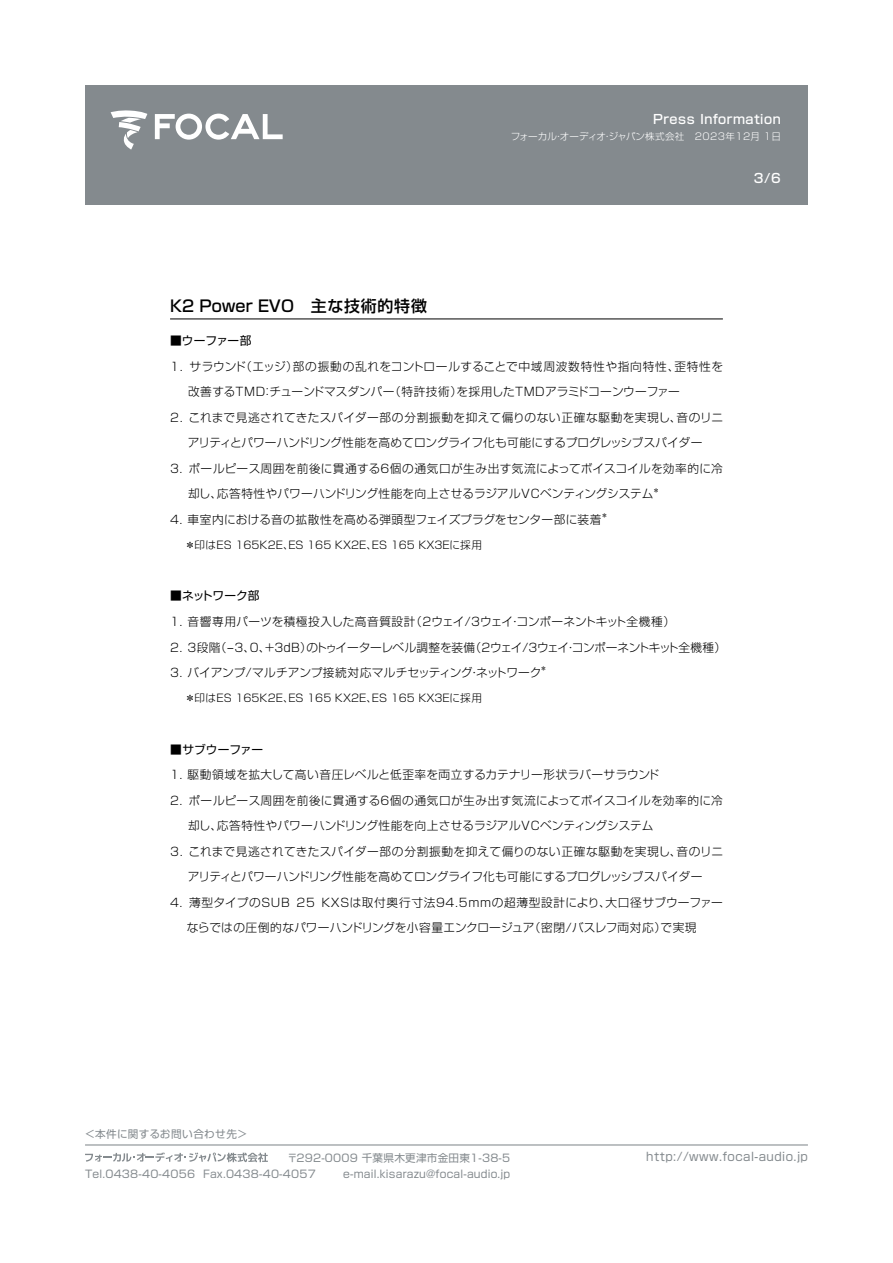
<style>
.page{position:relative;width:893px;height:1263px;background:#fff}
.page>*{position:absolute;margin:0;border:0;box-sizing:border-box;transform-origin:0 0}
.t1{font:500 15.9px "Shin Go Pro";color:#000}
.t2{font:500 12.75px "Shin Go Pro";letter-spacing:.04em;color:#fff}
.t3{font:300 11.7px/25.5px "Shin Go Pro";letter-spacing:.015em;color:#000}
.t4{font:300 11.7px "Shin Go Pro";letter-spacing:.035em;color:#000}
.t5{font:300 11.7px "Shin Go Pro";letter-spacing:-.005em;color:#000}
.t6{font:300 11.7px "Shin Go Pro";letter-spacing:.065em;color:#000}
.t7{font:300 11.7px "Shin Go Pro";letter-spacing:.05em;color:#000}
.t8{font:300 11.7px "Shin Go Pro";letter-spacing:.055em;color:#000}
.t9{font:11.7px "Shin Go Pro";letter-spacing:.04em;color:#848a8e}
.t10{font:300 11.7px "Shin Go Pro";letter-spacing:-.015em;color:#000}
.t11{font:300 11.7px "Shin Go Pro";letter-spacing:-.045em;color:#000}
.t12{font:11.7px "Shin Go Pro";letter-spacing:.005em;color:#000}
.t13{font:300 11.7px "Shin Go Pro";letter-spacing:-.01em;color:#000}
.t14{font:10.65px/15.9px "Shin Go Pro";letter-spacing:.02em;color:#848a8e;text-align:right}
.t15{font:300 10.65px "Shin Go Pro";color:#000}
.t16{font:300 9.6px "Shin Go Pro";letter-spacing:.02em;color:#fff}
.t17{font:300 6.75px "Shin Go Pro";color:#000}
</style>
<div class="page">
<hr style="left:170px;top:319px;width:553px;height:1px;background:#000">
<div style="left:85px;top:85px;width:723px;height:119px;background:#848a8e"></div>
<svg style="left:155px;top:114px;width:128px;height:26px"></svg>
<svg style="left:111px;top:110px;width:36px;height:40px"></svg>
<hr style="left:85px;top:1144px;width:723px;height:1px;background:#848a8e">
<svg style="left:85px;top:1152px;width:183px;height:10px"></svg>
<p class="t2" style="left:653px;top:109px;width:129px">Press Information</p>
<p class="t16" style="left:511px;top:129px;width:272px">フォーカルオーディオジャパン株式会社　2023年12月 1日</p>
<p class="t16" style="left:554px;top:129px;width:11px">・</p>
<p class="t16" style="left:603px;top:129px;width:11px">・</p>
<p class="t2" style="left:754px;top:168px;width:28px">3/6</p>
<h1 class="t1" style="left:170px;top:293px;width:258px">K2 Power EVO　主な技術的特徴</h1>
<p class="t12" style="left:170px;top:331px;width:83px">■ウーファー部</p>
<p class="t3" style="left:170px;top:352px;width:14px">1.</p>
<p class="t3" style="left:240px;top:352px;width:59px">（エッジ）</p>
<p class="t6" style="left:293px;top:357px;width:388px">部の振動の乱れをコントロールすることで中域周波数特性や指向特性、</p>
<p class="t3" style="left:674px;top:352px;width:50px">歪特性を</p>
<p class="t3" style="left:189px;top:352px;width:58px">サラウンド</p>
<p class="t3" style="left:188px;top:378px;width:208px">改善するTMD チューンドマスダンパー</p>
<p class="t3" style="left:389px;top:378px;width:75px">（特許技術）</p>
<p class="t3" style="left:457px;top:378px;width:225px">を採用したTMDアラミドコーンウーファー</p>
<p class="t3" style="left:262px;top:378px;width:13px">：</p>
<p class="t3" style="left:170px;top:403px;width:14px">2.</p>
<p class="t4" style="left:189px;top:408px;width:494px">これまで見逃されてきたスパイダー部の分割振動を抑えて偏りのない正確な駆動を実現し、</p>
<p class="t3" style="left:676px;top:403px;width:48px">音のリニ</p>
<p class="t3" style="left:188px;top:429px;width:537px">アリティとパワーハンドリング性能を高めてロングライフ化も可能にするプログレッシブスパイダー<br>ポールピース周囲を前後に貫通する6個の通気口が生み出す気流によってボイスコイルを効率的に冷</p>
<p class="t3" style="left:170px;top:454px;width:14px">3.</p>
<p class="t17" style="left:653px;top:484px;width:8px">*</p>
<p class="t3" style="left:217px;top:480px;width:438px">応答特性やパワーハンドリング性能を向上させるラジアルVCベンティングシステム</p>
<p class="t3" style="left:188px;top:480px;width:36px">却し、</p>
<p class="t17" style="left:601px;top:510px;width:8px">*</p>
<p class="t3" style="left:170px;top:505px;width:433px">4. 車室内における音の拡散性を高める弾頭型フェイズプラグをセンター部に装着</p>
<p class="t15" style="left:372px;top:536px;width:112px">ES 165 KX3Eに採用</p>
<p class="t15" style="left:185px;top:536px;width:110px">＊印はES 165K2E、</p>
<p class="t15" style="left:288px;top:536px;width:90px">ES 165 KX2E、</p>
<p class="t12" style="left:170px;top:586px;width:91px">■ネットワーク部</p>
<p class="t10" style="left:410px;top:612px;width:266px">（2ウェイ/3ウェイコンポーネントキット全機種(</p>
<p class="t7" style="left:170px;top:612px;width:247px">1. 音響専用パーツを積極投入した高音質設計</p>
<p class="t3" style="left:509px;top:607px;width:13px">・</p>
<p class="t11" style="left:470px;top:637px;width:258px">（2ウェイ/3ウェイコンポーネントキット全機種(</p>
<p class="t3" style="left:215px;top:633px;width:99px">（-3 0、 ＋3dB）</p>
<p class="t3" style="left:259px;top:633px;width:13px">、</p>
<p class="t13" style="left:306px;top:637px;width:170px">のトゥイーターレベル調整を装備</p>
<p class="t3" style="left:170px;top:633px;width:52px">2. 3段階</p>
<p class="t3" style="left:565px;top:633px;width:13px">・</p>
<p class="t17" style="left:540px;top:663px;width:8px">*</p>
<p class="t5" style="left:170px;top:663px;width:373px">3. バイアンプ/マルチアンプ接続対応マルチセッティングネットワーク</p>
<p class="t3" style="left:468px;top:658px;width:13px">・</p>
<p class="t15" style="left:372px;top:689px;width:112px">ES 165 KX3Eに採用</p>
<p class="t15" style="left:185px;top:689px;width:110px">＊印はES 165K2E、</p>
<p class="t15" style="left:288px;top:689px;width:90px">ES 165 KX2E、</p>
<p class="t12" style="left:170px;top:739px;width:95px">■サブウーファー</p>
<p class="t3" style="left:189px;top:760px;width:536px;text-indent:-19px">1. 駆動領域を拡大して高い音圧レベルと低歪率を両立するカテナリー形状ラバーサラウンド<br>ポールピース周囲を前後に貫通する6個の通気口が生み出す気流によってボイスコイルを効率的に冷</p>
<p class="t3" style="left:170px;top:786px;width:14px">2.</p>
<p class="t3" style="left:217px;top:811px;width:438px">応答特性やパワーハンドリング性能を向上させるラジアルVCベンティングシステム</p>
<p class="t3" style="left:188px;top:811px;width:36px">却し、</p>
<p class="t3" style="left:170px;top:837px;width:14px">3.</p>
<p class="t4" style="left:189px;top:841px;width:494px">これまで見逃されてきたスパイダー部の分割振動を抑えて偏りのない正確な駆動を実現し、</p>
<p class="t3" style="left:676px;top:837px;width:48px">音のリニ</p>
<p class="t3" style="left:606px;top:862px;width:119px;text-indent:-418px">アリティとパワーハンドリング性能を高めてロングライフ化も可能にするプログレッシブスパイダー<br>大口径サブウーファー</p>
<p class="t7" style="left:189px;top:893px;width:102px">薄型タイプのSUB</p>
<p class="t8" style="left:321px;top:893px;width:291px">KXSは取付奥行寸法94.5mmの超薄型設計により、</p>
<p class="t3" style="left:296px;top:888px;width:20px">25</p>
<p class="t3" style="left:170px;top:888px;width:14px">4.</p>
<p class="t3" style="left:170px;top:913px;width:366px">　ならではの圧倒的なパワーハンドリングを小容量エンクロージュア</p>
<p class="t3" style="left:529px;top:913px;width:139px">（密閉/バスレフ両対応）</p>
<p class="t3" style="left:661px;top:913px;width:38px">で実現</p>
<p class="t14" style="left:85px;top:1125px;width:164px">＜本件に関するお問い合わせ先&lt;</p>
<p class="t14" style="left:85px;top:1164px;width:112px">Tel.0438-40-4056</p>
<p class="t14" style="left:287px;top:1148px;width:225px">〒292-0009 千葉県木更津市金田東1-38-5 e-mail.kisarazu@focal-audio j p.</p>
<p class="t14" style="left:203px;top:1164px;width:114px">Fax.0438-40-4057</p>
<p class="t9" style="left:646px;top:1146px;width:163px">http://www.focal-audio j p.</p>
</div>
